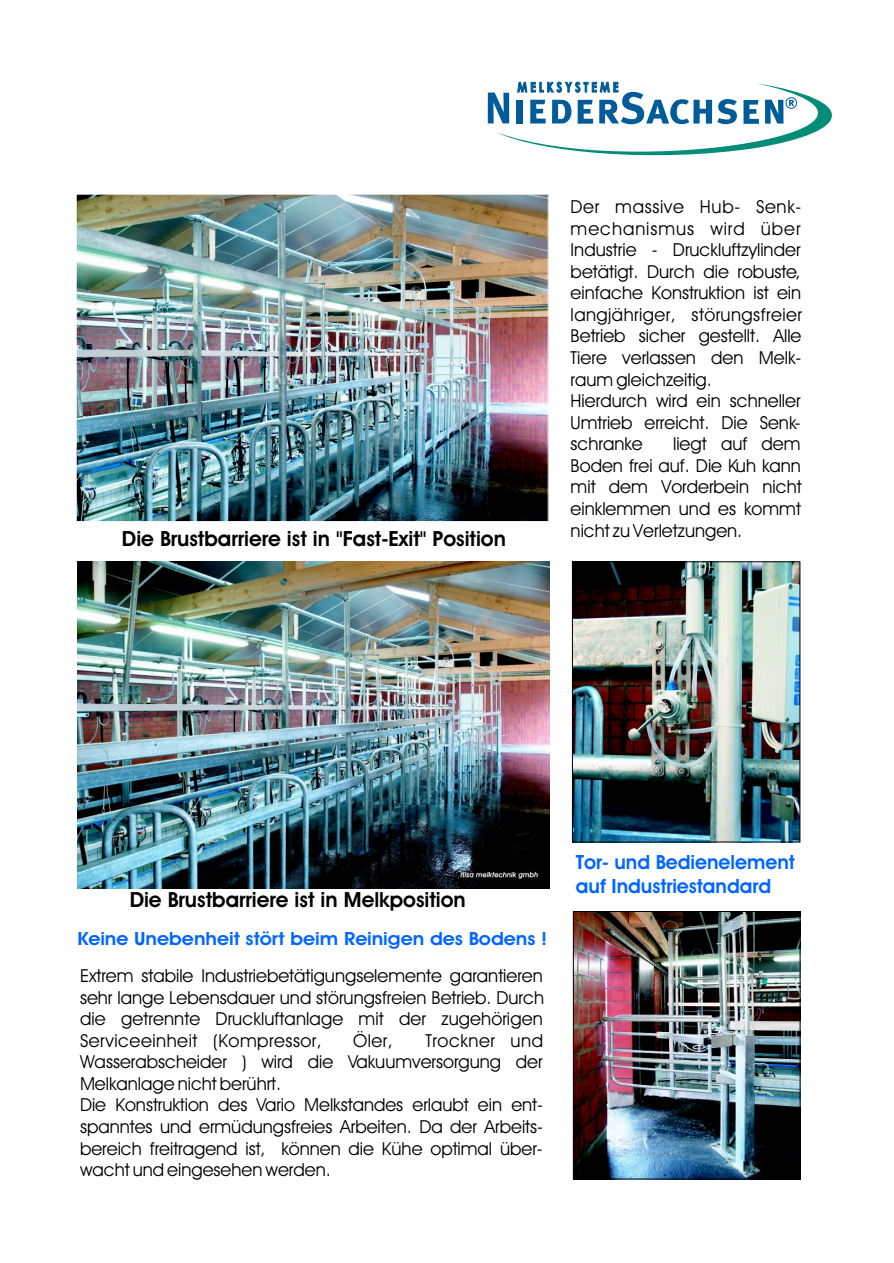
<style>
.page{position:relative;width:894px;height:1263px;background:#fff}
.page>*{position:absolute;margin:0;border:0;box-sizing:border-box;transform-origin:0 0}
.t1{font:700 21px "Avant Garde Bk BT";color:#000}
.t2{font:700 19.65px/23.5px "Avant Garde Bk BT";color:#06f}
.t3{font:700 18.3px "Avant Garde Bk BT";color:#06f;scale:1.09 1}
.t4{font:18px/21.6px "Avant Garde Bk BT";color:#000}
</style>
<div class="page">
<img style="left:78px;top:196px;width:469px;height:324px">
<div style="left:76px;top:194px;width:473px;height:328px;border:1px solid #fff"></div>
<img style="left:574px;top:564px;width:224px;height:276px">
<div style="left:572px;top:562px;width:228px;height:280px;border:1px solid #000"></div>
<img style="left:575px;top:913px;width:223px;height:264px">
<div style="left:573px;top:911px;width:227px;height:268px;border:1px solid #000"></div>
<img style="left:78px;top:561px;width:472px;height:328px">
<svg style="left:488px;top:81px;width:344px;height:75px"></svg>
<p class="t1" style="left:122px;top:530px;width:386px">Die Brustbarriere ist in "Fast-Exit" Position</p>
<p class="t4" style="left:571px;top:197px;width:233px">Der massive Hub- Senk&shy;mechanismus wird über<br>Industrie - Druckluftzylinder betätigt. Durch die robuste, einfache Konstruktion ist ein langjähriger, störungsfreier<br>Betrieb sicher gestellt. Alle<br>Tiere verlassen den Melk&shy;raum gleichzeitig.<br>Hierdurch wird ein schneller<br>Umtrieb erreicht. Die Senk&shy;schranke</p>
<p class="t4" style="left:571px;top:435px;width:232px;text-align:justify;text-indent:102px">liegt auf dem Boden frei auf. Die Kuh kann mit dem Vorderbein nicht einklemmen und es kommt nicht zu Verletzungen.</p>
<p class="t1" style="left:130px;top:891px;width:338px">Die Brustbarriere ist in Melkposition</p>
<p class="t3" style="left:77px;top:931px;width:433px">Keine Unebenheit stört beim Reinigen des Bodens !</p>
<p class="t4" style="left:80px;top:967px;width:466px;text-align:justify">Extrem stabile Industriebetätigungselemente garantieren sehr lange Lebensdauer und störungsfreien Betrieb. Durch die getrennte Druckluftanlage mit der zugehörigen Serviceeinheit (Kompressor,</p>
<p class="t4" style="left:353px;top:1031px;width:41px">Öler,</p>
<p class="t4" style="left:80px;top:1031px;width:465px;text-indent:346px">Trockner und Wasserabscheider ) wird die Vakuumversorgung der Melkanlage nicht berührt.<br>Die Konstruktion des Vario Melkstandes erlaubt ein ent&shy;spanntes und ermüdungsfreies Arbeiten. Da der Arbeits&shy;bereich freitragend ist, können die Kühe optimal über&shy;wacht und eingesehen werden.</p>
<p class="t2" style="left:576px;top:852px;width:221px">Tor- und Bedienelement auf Industriestandard</p>
</div>
